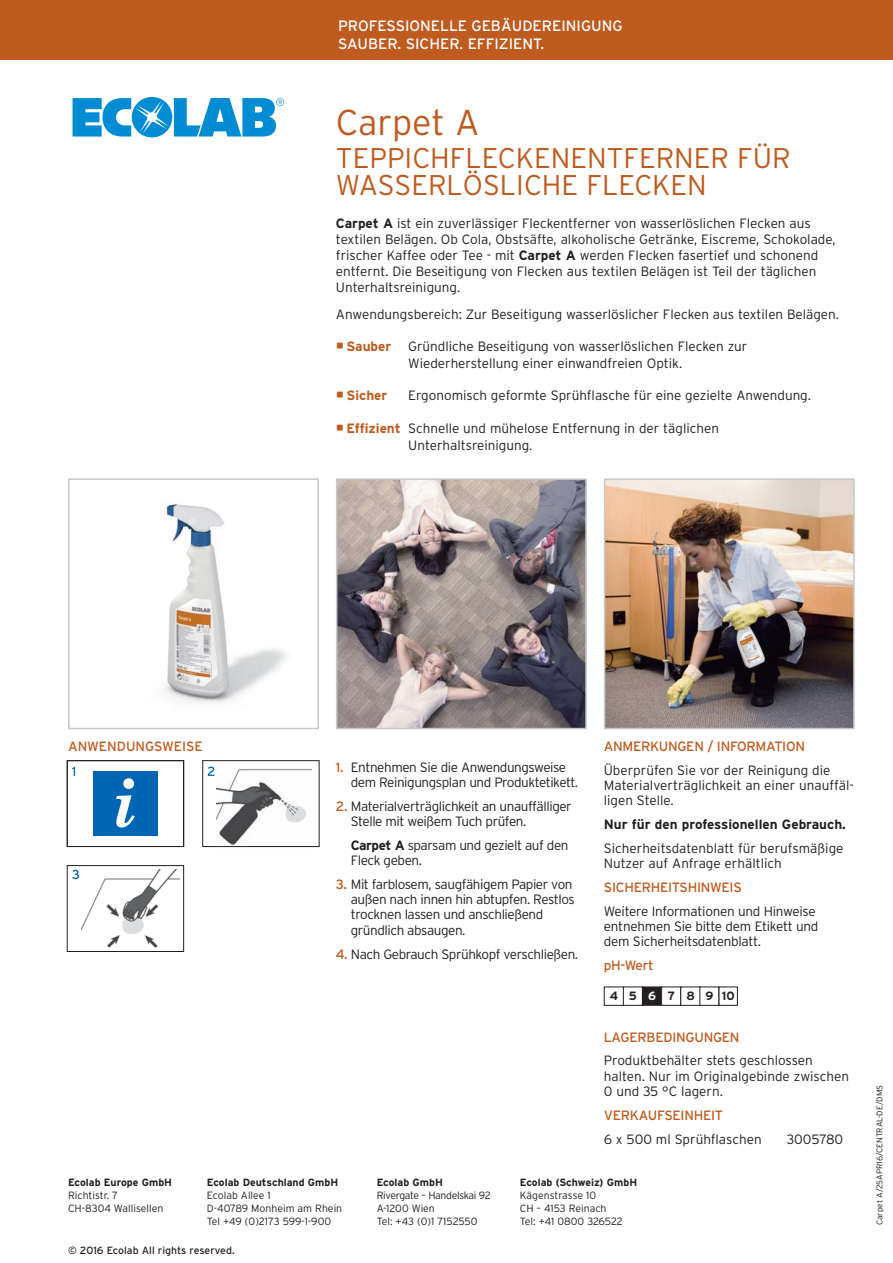
<style>
.page{position:relative;width:893px;height:1263px;background:#fff}
.page>*{position:absolute;margin:0;border:0;box-sizing:border-box;transform-origin:0 0}
.t1{font:300 36px "Interstate";color:#bf5b1f}
.t2{font:300 28.5px/27px "Interstate";color:#bf5b1f}
.t3{font:15px/18px "Interstate";color:#fff}
.t4{font:300 13.5px/15.3px "Interstate";color:#231f20}
.t5{font:300 13.5px/15.3px "Interstate";letter-spacing:-.03em;color:#231f20}
.t6{font:300 13.5px/15.3px "Interstate";letter-spacing:-.02em;color:#231f20}
.t7{font:13.5px "Interstate";letter-spacing:-.02em;color:#bf5b1f}
.t8{font:700 13.5px "Interstate";color:#231f20}
.t9{font:13.5px "Interstate";color:#bf5b1f}
.t10{font:700 13.5px "Interstate";color:#bf5b1f}
.t11{font:700 12px "Interstate";letter-spacing:.9em;color:#231f20}
.t12{font:300 10.5px/12.6px "Interstate";color:#231f20}
.t13{font:700 10.5px "Interstate";color:#231f20}
.t14{font:300 10.5px/12.6px "Interstate";letter-spacing:-.03em;color:#231f20}
.t15{font:10.5px "Interstate";color:#231f20}
.t16{font:300 8.25px "Interstate";color:#231f20}
.s1{font-weight:700}
.s2{font-weight:700;color:#bf5b1f}
.s3{font-weight:400;color:#bf5b1f}
.s4{color:#fff}
</style>
<div class="page">
<div style="left:0;top:0;width:893px;height:60px;background:#bf5b1f"></div>
<svg style="left:73px;top:97px;width:211px;height:40px"></svg>
<img style="left:165px;top:503px;width:122px;height:201px">
<div style="left:68px;top:478px;width:251px;height:251px;border:2px solid #c6c8ca"></div>
<img style="left:339px;top:481px;width:245px;height:245px">
<div style="left:336px;top:478px;width:251px;height:251px;border:2px solid #c6c8ca"></div>
<img style="left:82px;top:869px;width:98px;height:79px">
<img style="left:216px;top:767px;width:95px;height:81px">
<div style="left:202px;top:760px;width:117px;height:87px;border:1px solid #231f20"></div>
<div style="left:93px;top:771px;width:65px;height:65px;background:#0066b3"></div>
<svg style="left:116px;top:778px;width:19px;height:50px"></svg>
<div style="left:67px;top:760px;width:117px;height:87px;border:1px solid #231f20"></div>
<svg style="left:72px;top:767px;width:3px;height:9px"></svg>
<svg style="left:72px;top:870px;width:7px;height:9px"></svg>
<svg style="left:208px;top:767px;width:6px;height:9px"></svg>
<div style="left:67px;top:865px;width:117px;height:87px;border:1px solid #231f20"></div>
<div style="left:604px;top:986px;width:20px;height:20px;border:1px solid #231f20"></div>
<div style="left:623px;top:986px;width:20px;height:20px;border:1px solid #231f20"></div>
<div style="left:643px;top:987px;width:18px;height:18px;background:#231f20"></div>
<div style="left:642px;top:986px;width:20px;height:20px;border:1px solid #231f20"></div>
<div style="left:661px;top:986px;width:20px;height:20px;border:1px solid #231f20"></div>
<div style="left:680px;top:986px;width:21px;height:20px;border:1px solid #231f20"></div>
<div style="left:699px;top:986px;width:20px;height:20px;border:1px solid #231f20"></div>
<div style="left:719px;top:986px;width:19px;height:20px;border:1px solid #231f20"></div>
<img style="left:607px;top:481px;width:245px;height:245px">
<div style="left:604px;top:478px;width:251px;height:251px;border:2px solid #c6c8ca"></div>
<p class="t3" style="left:338px;top:18px;width:286px">PROFESSIONELLE GEBÄUDEREINIGUNG<br>SAUBER. SICHER. EFFIZIENT.</p>
<h1 class="t1" style="left:336px;top:109px;width:145px">Carpet A</h1>
<h2 class="t2" style="left:336px;top:147px;width:456px">TEPPICHFLECKENENTFERNER FÜR<br>WASSERLÖSLICHE FLECKEN</h2>
<p class="t4" style="left:336px;top:216px;width:501px;line-height:16.2px"><span class="s1">Carpet A</span> ist ein zuverlässiger Fleckentferner von wasserlöslichen Flecken aus textilen Belägen. Ob Cola, Obstsäfte, alkoholische Getränke, Eiscreme, Schokolade, frischer Kaffee oder Tee - mit <span class="s1">Carpet A</span> werden Flecken fasertief und schonend entfernt. Die Beseitigung von Flecken aus textilen Belägen ist Teil der täglichen Unterhaltsreinigung.</p>
<p class="t4" style="left:336px;top:308px;width:505px">Anwendungsbereich: Zur Beseitigung wasserlöslicher Flecken aus textilen Belägen.</p>
<p class="t10" style="left:346px;top:341px;width:46px">Sauber</p>
<p class="t4" style="left:408px;top:339px;width:341px;line-height:17.2px">Gründliche Beseitigung von wasserlöslichen Flecken zur<br>Wiederherstellung einer einwandfreien Optik.</p>
<p class="t10" style="left:346px;top:390px;width:42px">Sicher</p>
<p class="t4" style="left:408px;top:389px;width:404px">Ergonomisch geformte Sprühflasche für eine gezielte Anwendung.</p>
<p class="t4" style="left:408px;top:421px;width:312px;line-height:17.2px;text-indent:-62px"><span class="s2">Effizient</span> Schnelle und mühelose Entfernung in der täglichen<br>Unterhaltsreinigung.</p>
<p class="t9" style="left:68px;top:741px;width:136px">ANWENDUNGSWEISE</p>
<p class="t5" style="left:351px;top:760px;width:229px;text-indent:-15px"><span class="s3">1.</span> Entnehmen Sie die Anwendungsweise dem Reinigungsplan und Produktetikett.</p>
<p class="t5" style="left:351px;top:799px;width:222px;text-indent:-15px"><span class="s3">2.</span> Materialverträglichkeit an unauffälliger<br>Stelle mit weißem Tuch prüfen.</p>
<p class="t5" style="left:351px;top:838px;width:219px"><span class="s1">Carpet A</span> sparsam und gezielt auf den<br>Fleck geben.</p>
<p class="t5" style="left:351px;top:877px;width:225px;text-indent:-15px"><span class="s3">3.</span> Mit farblosem, saugfähigem Papier von außen nach innen hin abtupfen. Restlos trocknen lassen und anschließend gründlich absaugen.</p>
<p class="t5" style="left:336px;top:947px;width:244px"><span class="s3">4.</span> Nach Gebrauch Sprühkopf verschließen.</p>
<p class="t7" style="left:604px;top:741px;width:203px">ANMERKUNGEN / INFORMATION</p>
<p class="t4" style="left:604px;top:763px;width:252px">Überprüfen Sie vor der Reinigung die<br>Materialverträglichkeit an einer unauffäl&shy;ligen Stelle.</p>
<p class="t8" style="left:604px;top:819px;width:244px">Nur für den professionellen Gebrauch.</p>
<p class="t4" style="left:604px;top:841px;width:241px">Sicherheitsdatenblatt für berufsmäßige<br>Nutzer auf Anfrage erhältlich</p>
<p class="t7" style="left:604px;top:882px;width:139px">SICHERHEITSHINWEIS</p>
<p class="t6" style="left:604px;top:904px;width:216px">Weitere Informationen und Hinweise entnehmen Sie bitte dem Etikett und dem Sicherheitsdatenblatt.</p>
<p class="t7" style="left:604px;top:960px;width:51px">pH-Wert</p>
<p class="t11" style="left:610px;top:991px;width:126px">45<span class="s4">6</span>78910</p>
<p class="t7" style="left:604px;top:1032px;width:137px">LAGERBEDINGUNGEN</p>
<p class="t4" style="left:604px;top:1054px;width:247px">Produktbehälter stets geschlossen halten. Nur im Originalgebinde zwischen<br>0 und 35 °C lagern.</p>
<p class="t7" style="left:604px;top:1110px;width:121px">VERKAUFSEINHEIT</p>
<p class="t4" style="left:604px;top:1132px;width:159px">6 x 500 ml Sprühflaschen</p>
<p class="t4" style="left:787px;top:1132px;width:58px">3005780</p>
<p class="t13" style="left:68px;top:1179px;width:106px">Ecolab Europe GmbH</p>
<p class="t12" style="left:68px;top:1190px;width:97px">Richtistr. 7<br>CH-8304 Wallisellen</p>
<p class="t13" style="left:207px;top:1179px;width:133px">Ecolab Deutschland GmbH</p>
<p class="t12" style="left:207px;top:1190px;width:137px">Ecolab Allee 1<br>D-40789 Monheim am Rhein</p>
<p class="t12" style="left:207px;top:1216px;width:126px">Tel +49 (0)2173 599-1-900</p>
<p class="t15" style="left:68px;top:1247px;width:168px">© 2016 Ecolab All rights reserved.</p>
<p class="t13" style="left:377px;top:1179px;width:68px">Ecolab GmbH</p>
<p class="t14" style="left:377px;top:1190px;width:115px">Rivergate – Handelskai 92<br>A-1200 Wien</p>
<p class="t12" style="left:377px;top:1216px;width:103px">Tel: +43 (0)1 7152550</p>
<p class="t13" style="left:520px;top:1179px;width:119px">Ecolab (Schweiz) GmbH</p>
<p class="t12" style="left:520px;top:1190px;width:88px">Kägenstrasse 10<br>CH – 4153 Reinach</p>
<p class="t12" style="left:520px;top:1216px;width:105px">Tel: +41 0800 326522</p>
<p class="t16" style="left:876px;top:1225px;width:142px;rotate:-90deg">Carpet A/25APR16/CENTRAL-DE/DMS</p>
</div>
